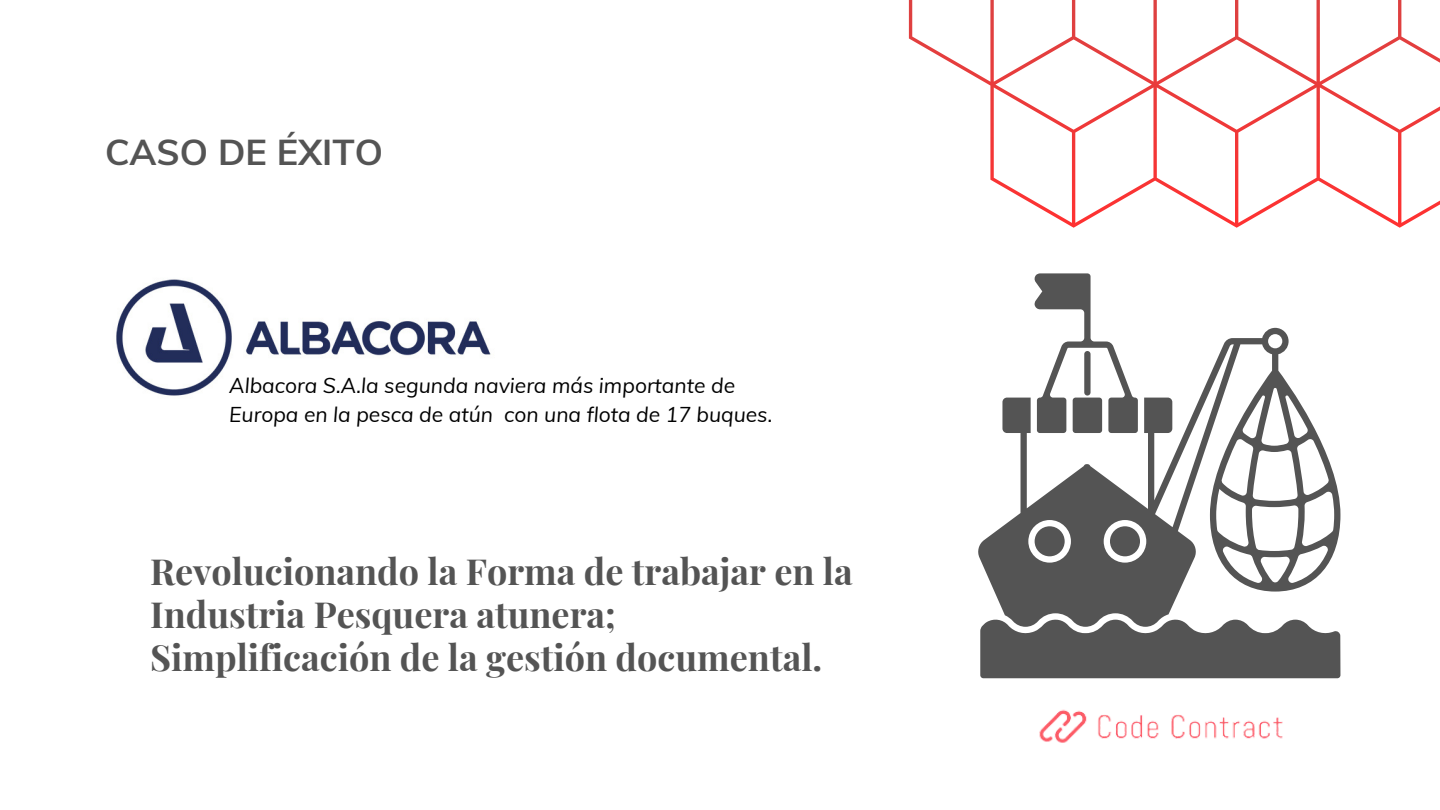
<style>
.page{position:relative;width:1440px;height:810px;background:#fff}
.page>*{position:absolute;margin:0;border:0;box-sizing:border-box;transform-origin:0 0}
.t1{font:700 36px/42.8px "Playfair Display";color:#545454}
.t2{font:700 36px "Muli";color:#545454}
.t3{font:italic 21px/29.2px "Muli";color:#000}
</style>
<div class="page">
<svg style="left:909px;top:0;width:531px;height:228px"></svg>
<img style="left:116px;top:279px;width:375px;height:117px">
<img style="left:1039px;top:709px;width:244px;height:34px">
<svg style="left:978px;top:328px;width:362px;height:292px"></svg>
<div style="left:1110px;top:526px;width:30px;height:30px;background:#545454;border-radius:50%"></div>
<svg style="left:980px;top:620px;width:360px;height:58px;background:#656565"></svg>
<svg style="left:1034px;top:273px;width:104px;height:160px"></svg>
<div style="left:1084px;top:351px;width:7px;height:45px;background:#545454;border-radius:3px"></div>
<p class="t2" style="left:105px;top:129px;width:280px">CASO DE ÉXITO</p>
<p class="t3" style="left:229px;top:371px;width:545px">Albacora S.A.la segunda naviera más importante de<br>Europa en la pesca de atún con una flota de 17 buques.</p>
<p class="t1" style="left:150px;top:549px;width:704px">Revolucionando la Forma de trabajar en la<br>Industria Pesquera atunera;<br>Simplificación de la gestión documental.</p>
</div>
